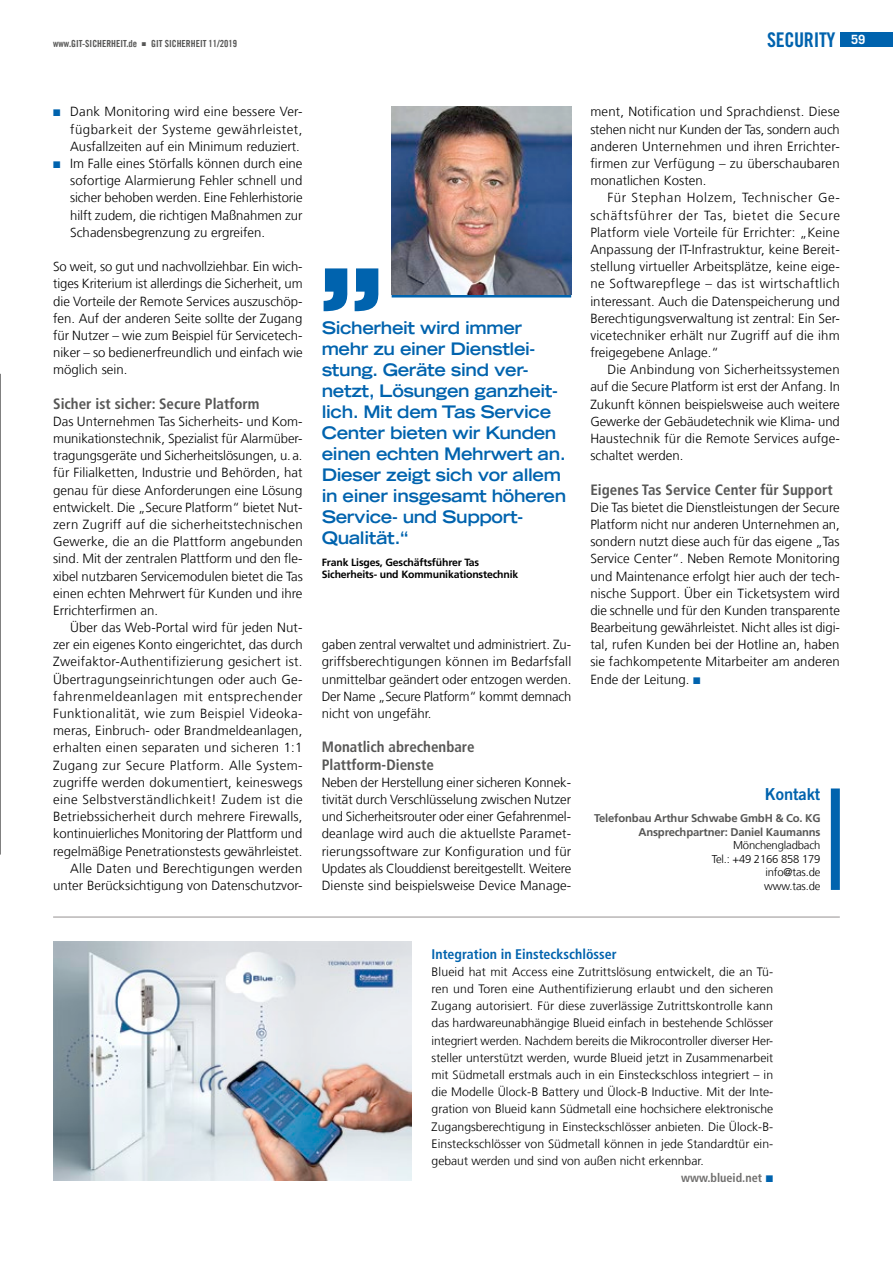
<style>
.page{position:relative;width:893px;height:1263px;background:#fff}
.page>*{position:absolute;margin:0;border:0;box-sizing:border-box;transform-origin:0 0}
.t1{font:20.25px "Trade Gothic LT Std Bd Cn 20";letter-spacing:-.015em;color:#0063ae}
.t2{font:700 expanded 17.25px/21px "Trade Gothic LT Std";letter-spacing:-.02em;color:#0063ae}
.t3{font:16.5px "Trade Gothic LT Std Bd 2";letter-spacing:-.005em;color:#0063ae}
.t4{font:700 condensed 15px/17.2px "Frutiger LT Com";color:#575756}
.t5{font:700 condensed 13.95px "Frutiger LT Com";color:#0063ae}
.t6{font:300 13.2px/17.2px "Frutiger LT Com";letter-spacing:.005em;color:#000;text-align:justify}
.t7{font:300 13.2px "Frutiger LT Com";letter-spacing:.04em;color:#000}
.t8{font:300 12.15px "Frutiger LT Com";letter-spacing:.005em;color:#000}
.t9{font:700 condensed 12.15px "Frutiger LT Com";color:#706f6e}
.t10{font:700 11.25px/13.5px "Frutiger LT Com";letter-spacing:-.015em;color:#575756;text-align:right}
.t11{font:300 11.25px/13.5px "Frutiger LT Com";letter-spacing:-.015em;color:#000;text-align:right}
.t12{font:700 10.5px/12.8px "Frutiger LT Com";letter-spacing:-.015em;color:#000}
.t13{font:9.75px "Trade Gothic LT Com Bd Cn 20";color:#575756}
.s1{font-family:"Trade Gothic LT Com";font-weight:700;font-size:12.75px;color:#fff}
.s2{color:#0063ae}
</style>
<div class="page">
<div style="left:831px;top:788px;width:9px;height:102px;background:#0063ae"></div>
<hr style="left:392px;top:294px;width:179px;height:3px;background:#0063ae">
<svg style="left:324px;top:268px;width:55px;height:43px"></svg>
<img style="left:391px;top:106px;width:180px;height:188px">
<svg style="left:0;top:374px;width:1px;height:480px"></svg>
<hr style="left:53px;top:917px;width:787px;height:1px;background:#959291">
<img style="left:53px;top:941px;width:358px;height:239px">
<div style="left:840px;top:32px;width:53px;height:15px;background:#0063ae"></div>
<p class="t13" style="left:53px;top:38px;width:186px">www.GIT-SICHERHEIT.de ▪ GIT SICHERHEIT 11/2019</p>
<h1 class="t1" style="left:767px;top:27px;width:100px">SECURITY <span class="s1">59</span></h1>
<p class="t6" style="left:53px;top:103px;width:251px"><span class="s2">◾</span> Dank Monitoring wird eine bessere Ver-</p>
<p class="t7" style="left:70px;top:121px;width:234px">fügbarkeit der Systeme gewährleistet,</p>
<p class="t6" style="left:70px;top:138px;width:231px">Ausfallzeiten auf ein Minimum reduziert.</p>
<p class="t6" style="left:53px;top:155px;width:251px"><span class="s2">◾</span> Im Falle eines Störfalls können durch eine</p>
<p class="t6" style="left:70px;top:172px;width:234px">sofortige Alarmierung Fehler schnell und</p>
<p class="t6" style="left:70px;top:189px;width:234px">sicher behoben werden. Eine Fehlerhistorie</p>
<p class="t6" style="left:70px;top:206px;width:234px">hilft zudem, die richtigen Maßnahmen zur</p>
<p class="t6" style="left:70px;top:224px;width:197px">Schadensbegrenzung zu ergreifen.</p>
<p class="t6" style="left:53px;top:258px;width:251px">So weit, so gut und nachvollziehbar. Ein wich&shy;tiges Kriterium ist allerdings die Sicherheit, um die Vorteile der Remote Services auszuschöp&shy;fen. Auf der anderen Seite sollte der Zugang für Nutzer – wie zum Beispiel für Servicetech&shy;niker – so bedienerfreundlich und einfach wie möglich sein.</p>
<p class="t4" style="left:53px;top:395px;width:208px">Sicher ist sicher: Secure Platform</p>
<p class="t6" style="left:53px;top:413px;width:251px">Das Unternehmen Tas Sicherheits- und Kom&shy;munikationstechnik, Spezialist für Alarmüber&shy;tragungsgeräte und Sicherheitslösungen, u.a. für Filialketten, Industrie und Behörden, hat genau für diese Anforderungen eine Lösung entwickelt. Die „Secure Platform“ bietet Nut&shy;zern Zugriff auf die sicherheitstechnischen Gewerke, die an die Plattform angebunden sind. Mit der zentralen Plattform und den fle&shy;xibel nutzbaren Servicemodulen bietet die Tas einen echten Mehrwert für Kunden und ihre Errichterfirmen an.</p>
<p class="t6" style="left:53px;top:619px;width:251px;text-align:right">Über das Web-Portal wird für jeden Nut&shy;zer ein eigenes Konto eingerichtet, das durch Zweifaktor-Authentifizierung gesichert ist.<br>Übertragungseinrichtungen oder auch Ge&shy;fahrenmeldeanlagen mit entsprechender Funktionalität, wie zum Beispiel Videoka&shy;meras, Einbruch- oder Brandmeldeanlagen, erhalten einen separaten und sicheren 1:1<br>Zugang zur Secure Platform. Alle System&shy;zugriffe werden dokumentiert, keineswegs eine Selbstverständlichkeit! Zudem ist die Betriebssicherheit durch mehrere Firewalls, kontinuierliches Monitoring der Plattform und regelmäßige Penetrationstests gewährleistet.<br>Alle Daten und Berechtigungen werden unter Berücksichtigung von Datenschutzvor-</p>
<p class="t6" style="left:590px;top:103px;width:251px">ment, Notification und Sprachdienst. Diese stehen nicht nur Kunden der Tas, sondern auch anderen Unternehmen und ihren Errichter&shy;firmen zur Verfügung – zu überschaubaren monatlichen Kosten.</p>
<p class="t6" style="left:590px;top:189px;width:251px;text-indent:17px">Für Stephan Holzem, Technischer Ge&shy;schäftsführer der Tas, bietet die Secure Platform viele Vorteile für Errichter: „Keine Anpassung der IT-Infrastruktur, keine Bereit&shy;stellung virtueller Arbeitsplätze, keine eige&shy;ne Softwarepflege – das ist wirtschaftlich interessant. Auch die Datenspeicherung und Berechtigungsverwaltung ist zentral: Ein Ser&shy;vicetechniker erhält nur Zugriff auf die ihm freigegebene Anlage.“</p>
<p class="t6" style="left:590px;top:361px;width:251px;text-indent:17px">Die Anbindung von Sicherheitssystemen auf die Secure Platform ist erst der Anfang. In Zukunft können beispielsweise auch weitere Gewerke der Gebäudetechnik wie Klima- und Haustechnik für die Remote Services aufge&shy;schaltet werden.</p>
<p class="t4" style="left:590px;top:481px;width:244px">Eigenes Tas Service Center für Support</p>
<p class="t6" style="left:590px;top:499px;width:251px">Die Tas bietet die Dienstleistungen der Secure Platform nicht nur anderen Unternehmen an, sondern nutzt diese auch für das eigene „Tas Service Center“. Neben Remote Monitoring und Maintenance erfolgt hier auch der tech&shy;nische Support. Über ein Ticketsystem wird die schnelle und für den Kunden transparente Bearbeitung gewährleistet. Nicht alles ist digi&shy;tal, rufen Kunden bei der Hotline an, haben sie fachkompetente Mitarbeiter am anderen Ende der Leitung. <span class="s2">◾</span></p>
<p class="t2" style="left:322px;top:317px;width:246px">Sicherheit wird immer mehr zu einer Dienstlei&shy;stung. Geräte sind ver&shy;netzt, Lösungen ganzheit&shy;lich. Mit dem Tas Service<br>Center bieten wir Kunden einen echten Mehrwert an.<br>Dieser zeigt sich vor allem in einer insgesamt höheren<br>Service- und Support-<br>Qualität.“</p>
<p class="t12" style="left:322px;top:556px;width:198px">Frank Lisges, Geschäftsführer Tas<br>Sicherheits- und Kommunikationstechnik</p>
<p class="t6" style="left:322px;top:636px;width:251px">gaben zentral verwaltet und administriert. Zu&shy;griffsberechtigungen können im Bedarfsfall unmittelbar geändert oder entzogen werden.<br>Der Name „Secure Platform“ kommt demnach nicht von ungefähr.</p>
<p class="t4" style="left:322px;top:739px;width:154px">Monatlich abrechenbare<br>Plattform-Dienste</p>
<p class="t6" style="left:322px;top:774px;width:251px">Neben der Herstellung einer sicheren Konnek&shy;tivität durch Verschlüsselung zwischen Nutzer und Sicherheitsrouter oder einer Gefahrenmel&shy;deanlage wird auch die aktuellste Paramet&shy;rierungssoftware zur Konfiguration und für Updates als Clouddienst bereitgestellt. Weitere Dienste sind beispielsweise Device Manage-</p>
<p class="t3" style="left:765px;top:784px;width:57px">Kontakt</p>
<p class="t10" style="left:594px;top:812px;width:228px">Telefonbau Arthur Schwabe GmbH &amp; Co. KG<br>Ansprechpartner: Daniel Kaumanns</p>
<p class="t11" style="left:712px;top:839px;width:110px">Mönchengladbach<br>Tel.: +49 2166 858 179 info@tas.de www.tas.de</p>
<p class="t5" style="left:432px;top:945px;width:187px">Integration in Einsteckschlösser</p>
<p class="t8" style="left:432px;top:964px;width:343px">Blueid hat mit Access eine Zutrittslösung entwickelt, die an Tü-</p>
<p class="t8" style="left:432px;top:982px;width:343px">ren und Toren eine Authentifizierung erlaubt und den sicheren</p>
<p class="t8" style="left:432px;top:999px;width:343px">Zugang autorisiert. Für diese zuverlässige Zutrittskontrolle kann</p>
<p class="t8" style="left:432px;top:1016px;width:343px">das hardwareunabhängige Blueid einfach in bestehende Schlösser</p>
<p class="t8" style="left:432px;top:1033px;width:343px">integriert werden. Nachdem bereits die Mikrocontroller diverser Her-</p>
<p class="t8" style="left:432px;top:1050px;width:343px">steller unterstützt werden, wurde Blueid jetzt in Zusammenarbeit</p>
<p class="t8" style="left:432px;top:1068px;width:343px">mit Südmetall erstmals auch in ein Einsteckschloss integriert – in</p>
<p class="t8" style="left:432px;top:1085px;width:343px">die Modelle Ülock-B Battery und Ülock-B Inductive. Mit der Inte-</p>
<p class="t8" style="left:432px;top:1102px;width:343px">gration von Blueid kann Südmetall eine hochsichere elektronische</p>
<p class="t8" style="left:432px;top:1119px;width:343px">Zugangsberechtigung in Einsteckschlösser anbieten. Die Ülock-B-</p>
<p class="t8" style="left:432px;top:1136px;width:343px">Einsteckschlösser von Südmetall können in jede Standardtür ein-</p>
<p class="t8" style="left:432px;top:1154px;width:274px">gebaut werden und sind von außen nicht erkennbar.</p>
<p class="t9" style="left:681px;top:1171px;width:94px">www.blueid.net <span class="s2">◾</span></p>
</div>
